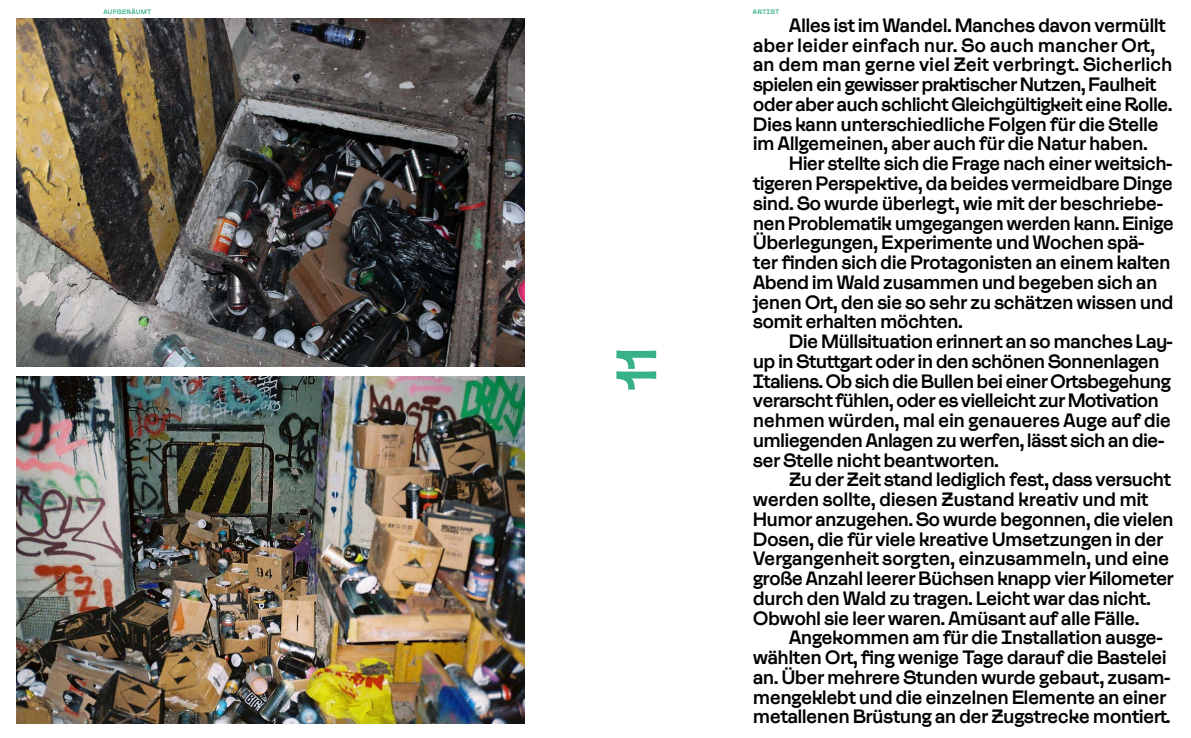
<style>
.page{position:relative;width:1191px;height:738px;background:#fff}
.page>*{position:absolute;margin:0;border:0;box-sizing:border-box;transform-origin:0 0}
.t1{font:53px "Pfffont";color:#36b18a}
.t2{font:18px/19.7px "Pfffont";letter-spacing:-.035em;color:#000}
.t3{font:6px "Pfffont";letter-spacing:.035em;color:#36b18a}
</style>
<div class="page">
<img style="left:17px;top:18px;width:507px;height:348px">
<img style="left:17px;top:376px;width:507px;height:347px">
<p class="t3" style="left:103px;top:9px;width:49px">AUFGERÄUMT</p>
<p class="t3" style="left:753px;top:9px;width:28px">ARTIST</p>
<h1 class="t1" style="left:607px;top:391px;width:46px;rotate:-90deg">11</h1>
<p class="t2" style="left:753px;top:16px;width:421px;text-indent:36px">Alles ist im Wandel. Manches davon vermüllt aber leider einfach nur. So auch mancher Ort, an dem man gerne viel Zeit verbringt. Sicherlich spielen ein gewisser praktischer Nutzen, Faulheit oder aber auch schlicht Gleichgültigkeit eine Rolle.<br>Dies kann unterschiedliche Folgen für die Stelle im Allgemeinen, aber auch für die Natur haben.</p>
<p class="t2" style="left:753px;top:154px;width:422px;text-indent:36px">Hier stellte sich die Frage nach einer weitsich&shy;tigeren Perspektive, da beides vermeidbare Dinge sind. So wurde überlegt, wie mit der beschriebe&shy;nen Problematik umgegangen werden kann. Einige Überlegungen, Experimente und Wochen spä--<br>ter finden sich die Protagonisten an einem kalten Abend im Wald zusammen und begeben sich an jenen Ort, den sie so sehr zu schätzen wissen und somit erhalten möchten.</p>
<p class="t2" style="left:753px;top:331px;width:421px;text-indent:36px">Die Müllsituation erinnert an so manches Lay&shy;up in Stuttgart oder in den schönen Sonnenlagen Italiens. Ob sich die Bullen bei einer Ortsbegehung verarscht fühlen, oder es vielleicht zur Motivation nehmen würden, mal ein genaueres Auge auf die umliegenden Anlagen zu werfen, lässt sich an die&shy;ser Stelle nicht beantworten.</p>
<p class="t2" style="left:753px;top:470px;width:422px;text-indent:36px">Zu der Zeit stand lediglich fest, dass versucht werden sollte, diesen Zustand kreativ und mit Humor anzugehen. So wurde begonnen, die vielen Dosen, die für viele kreative Umsetzungen in der Vergangenheit sorgten, einzusammeln, und eine große Anzahl leerer Büchsen knapp vier Kilometer durch den Wald zu tragen. Leicht war das nicht.<br>Obwohl sie leer waren. Amüsant auf alle Fälle.</p>
<p class="t2" style="left:753px;top:627px;width:419px;text-indent:36px">Angekommen am für die Installation ausge&shy;wählten Ort, fing wenige Tage darauf die Bastelei an. Über mehrere Stunden wurde gebaut, zusam&shy;mengeklebt und die einzelnen Elemente an einer metallenen Brüstung an der Zugstrecke montiert.</p>
</div>
